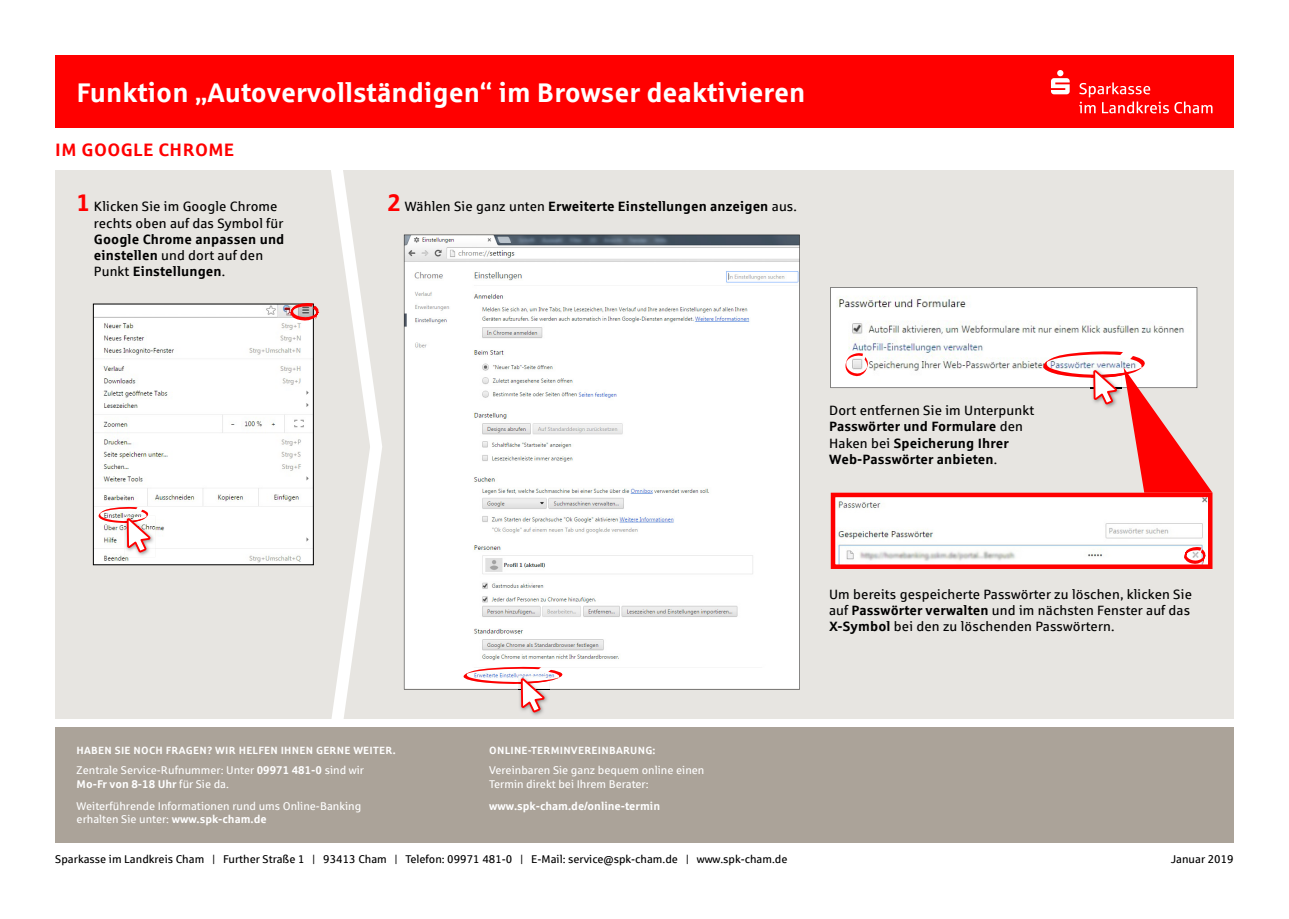
<style>
.page{position:relative;width:1289px;height:919px;background:#fff}
.page>*{position:absolute;margin:0;border:0;box-sizing:border-box;transform-origin:0 0}
.t1{font:700 27px "Sparkasse Rg";color:#fff}
.t2{font:700 18px "Sparkasse Rg";letter-spacing:.025em;color:#f00}
.t3{font:700 13.5px/16.2px "Sparkasse Rg";letter-spacing:.01em;color:#000}
.t4{font:13.5px/16.2px "Sparkasse Rg";letter-spacing:.01em;color:#000}
.t5{font:11.25px/13.5px "Sparkasse Rg";color:#fff}
.t6{font:11.25px "Sparkasse Rg";color:#000}
.t7{font:700 11.25px "Sparkasse Rg";color:#fff}
.t8{font:700 10.5px "Sparkasse Rg";letter-spacing:.025em;color:#fff}
.s1{font-weight:700;font-size:24px;color:#f00}
.s2{font-size:24px;color:#f00}
.s3{font-weight:400}
.s4{font-weight:700}
</style>
<div class="page">
<div style="left:55px;top:170px;width:1178px;height:549px;background:#e7e5e1"></div>
<div style="left:55px;top:55px;width:1178px;height:73px;background:#f00"></div>
<svg style="left:404px;top:235px;width:395px;height:454px;background:#f5f6f6"></svg>
<img style="left:95px;top:306px;width:194px;height:257px">
<div style="left:93px;top:304px;width:220px;height:261px;border:1px solid #000"></div>
<svg style="left:289px;top:170px;width:93px;height:549px"></svg>
<img style="left:152px;top:515px;width:3px;height:42px">
<svg style="left:97px;top:506px;width:55px;height:60px;background:#ecd2d1"></svg>
<svg style="left:461px;top:666px;width:106px;height:177px"></svg>
<svg style="left:830px;top:287px;width:382px;height:282px"></svg>
<div style="left:55px;top:727px;width:1178px;height:115px;background:#aba399"></div>
<svg style="left:1079px;top:82px;width:89px;height:31px"></svg>
<svg style="left:1174px;top:101px;width:38px;height:12px"></svg>
<svg style="left:1051px;top:70px;width:18px;height:24px"></svg>
<h1 class="t1" style="left:77px;top:75px;width:730px">Funktion „Autovervollständigen“ im Browser deaktivieren</h1>
<h2 class="t2" style="left:55px;top:138px;width:180px">IM GOOGLE CHROME</h2>
<p class="t4" style="left:77px;top:198px;width:202px"><span class="s1">1</span> Klicken Sie im Google Chrome</p>
<p class="t3" style="left:387px;top:198px;width:411px"><span class="s2">2</span> <span class="s3">Wählen Sie ganz unten</span> Erweiterte Einstellungen anzeigen <span class="s3">aus.</span></p>
<p class="t4" style="left:94px;top:214px;width:191px">rechts oben auf das Symbol für</p>
<p class="t3" style="left:94px;top:230px;width:192px">Google Chrome anpassen und einstellen <span class="s3">und dort auf den<br>Punkt</span> Einstellungen<span class="s3">.</span></p>
<p class="t8" style="left:77px;top:743px;width:320px">HABEN SIE NOCH FRAGEN? WIR HELFEN IHNEN GERNE WEITER.</p>
<p class="t5" style="left:77px;top:763px;width:289px">Zentrale Service-Rufnummer: Unter <span class="s4">09971 481-0</span> sind wir<br><span class="s4">Mo-Fr von 8-18 Uhr</span> für Sie da.</p>
<p class="t5" style="left:77px;top:798px;width:286px">Weiterführende Informationen rund ums Online-Banking erhalten Sie unter: <span class="s4">www.spk-cham.de</span></p>
<p class="t8" style="left:489px;top:743px;width:168px">ONLINE-TERMINVEREINBARUNG:</p>
<p class="t5" style="left:489px;top:763px;width:217px">Vereinbaren Sie ganz bequem online einen<br>Termin direkt bei Ihrem Berater:</p>
<p class="t7" style="left:489px;top:798px;width:172px">www.spk-cham.de/online-termin</p>
<p class="t3" style="left:829px;top:402px;width:207px"><span class="s3">Dort entfernen Sie im Unterpunkt<br></span>Passwörter und Formulare <span class="s3">den<br>Haken bei</span> Speicherung Ihrer<br>Web-Passwörter anbieten<span class="s3">.</span></p>
<p class="t4" style="left:829px;top:585px;width:364px">Um bereits gespeicherte Passwörter zu löschen, klicken Sie auf <span class="s4">Passwörter verwalten</span> und im nächsten Fenster auf das<br><span class="s4">X-Symbol</span> bei den zu löschenden Passwörtern.</p>
<p class="t6" style="left:55px;top:852px;width:733px">Sparkasse im Landkreis Cham | Further Straße 1 | 93413 Cham | Telefon: 09971 481-0 | E-Mail: service@spk-cham.de | www.spk-cham.de</p>
<p class="t6" style="left:1170px;top:852px;width:64px">Januar 2019</p>
</div>
